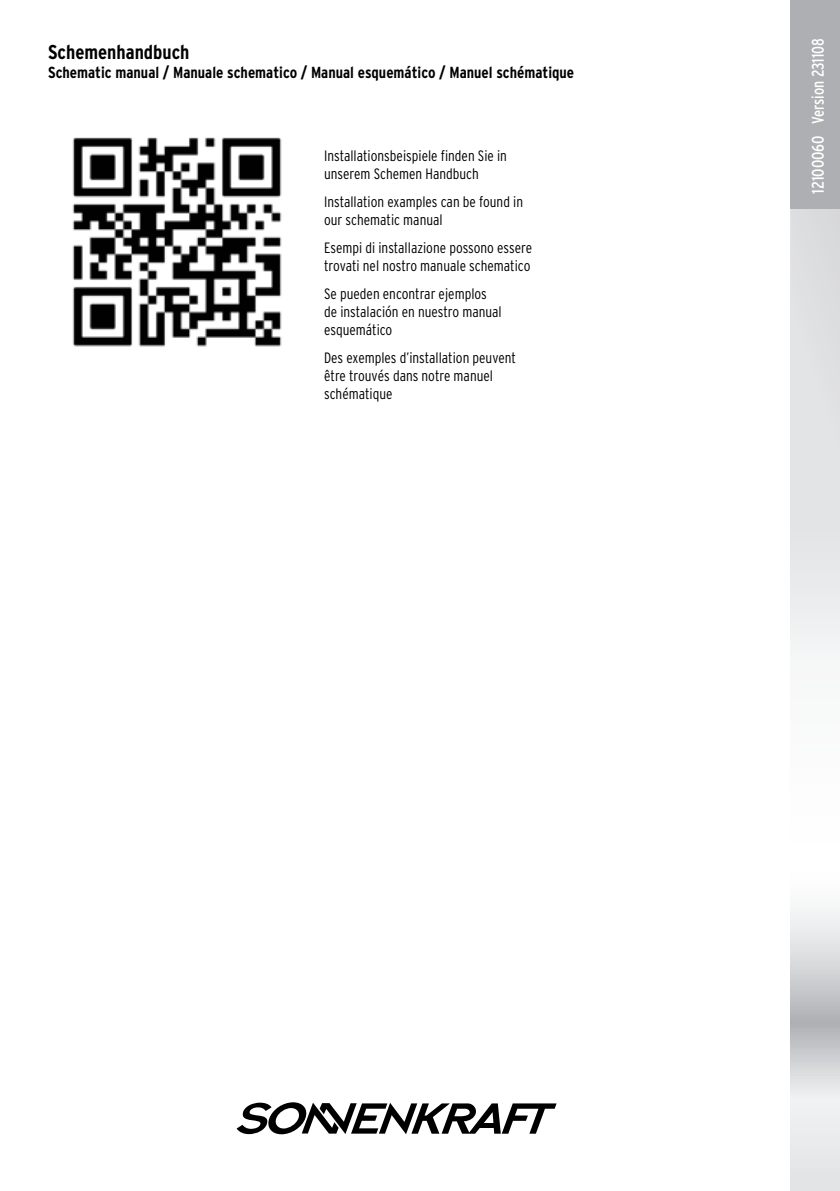
<style>
.page{position:relative;width:840px;height:1191px;background:#fff}
.page>*{position:absolute;margin:0;border:0;box-sizing:border-box;transform-origin:0 0}
.t1{font:700 20px "Interstate Condensed";color:#000}
.t2{font:16.8px "Interstate Condensed";color:#fff}
.t3{font:700 16px "Interstate Condensed";color:#000}
.t4{font:300 15px/18px "Interstate Condensed";color:#000}
</style>
<div class="page">
<div style="left:790px;top:0;width:49px;height:1171px;background:#e3e4e6"></div>
<div style="left:790px;top:0;width:49px;height:208px;background:#aeafb2"></div>
<svg style="left:790px;top:607px;width:49px;height:518px"></svg>
<svg style="left:236px;top:1102px;width:320px;height:32px"></svg>
<img style="left:72px;top:137px;width:210px;height:210px">
<h1 class="t1" style="left:48px;top:40px;width:143px">Schemenhandbuch</h1>
<p class="t3" style="left:48px;top:63px;width:527px">Schematic manual / Manuale schematico / Manual esquemático / Manuel schématique</p>
<p class="t4" style="left:324px;top:147px;width:184px">Installationsbeispiele finden Sie in unserem Schemen Handbuch</p>
<p class="t4" style="left:324px;top:193px;width:200px">Installation examples can be found in our schematic manual</p>
<p class="t4" style="left:324px;top:239px;width:209px">Esempi di installazione possono essere trovati nel nostro manuale schematico</p>
<p class="t4" style="left:324px;top:285px;width:179px">Se pueden encontrar ejemplos de instalación en nuestro manual esquemático</p>
<p class="t4" style="left:324px;top:349px;width:193px">Des exemples d’installation peuvent être trouvés dans notre manuel schématique</p>
<p class="t2" style="left:808px;top:194px;width:157px;rotate:-90deg">12100060 Version 231108</p>
</div>
